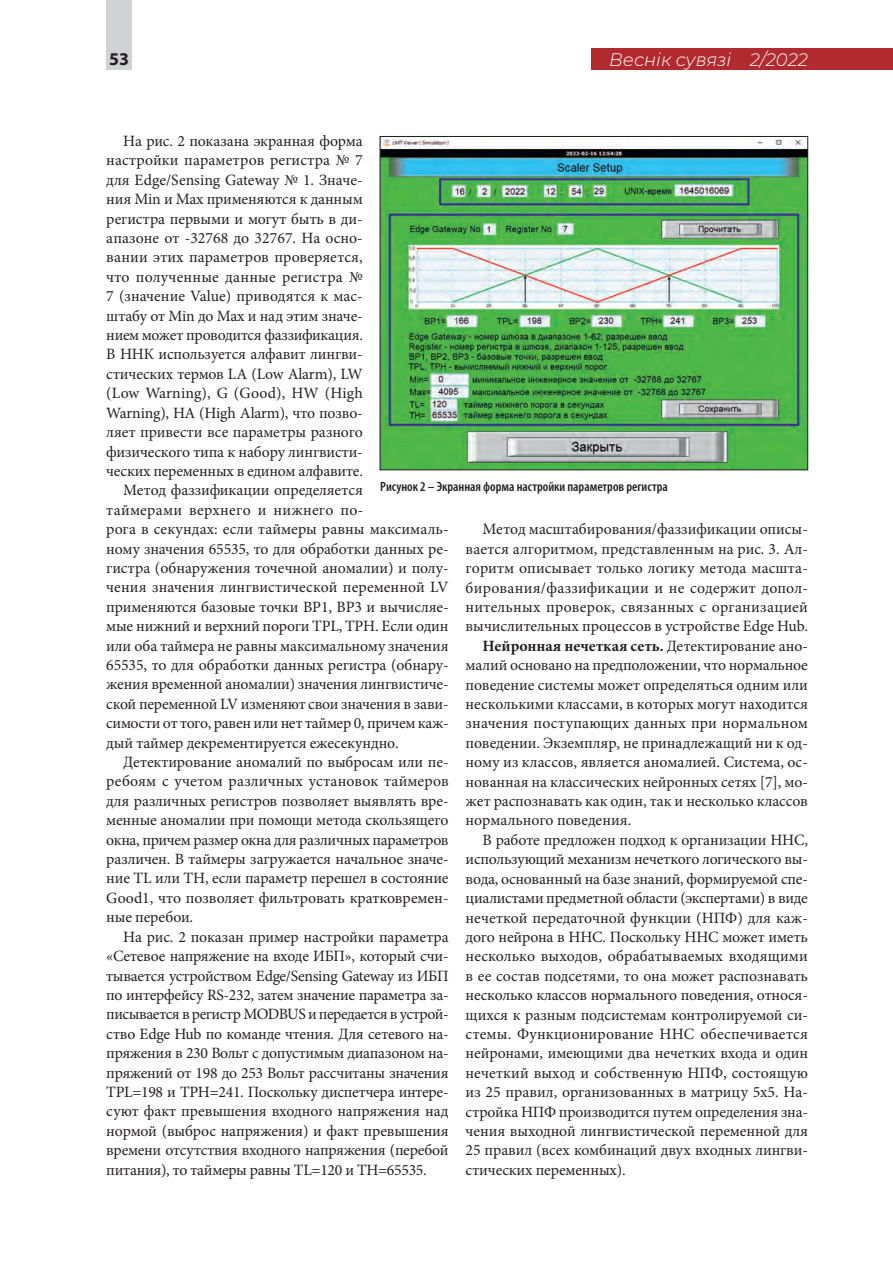
<style>
.page{position:relative;width:893px;height:1263px;background:#fff}
.page>*{position:absolute;margin:0;border:0;box-sizing:border-box;transform-origin:0 0}
.t1{font:italic 300 18px "Montserrat";color:#fff}
.t2{font:700 18px "Myriad Pro";color:#231f20}
.t3{font:15.75px "Minion Pro";letter-spacing:-.005em;color:#231f20}
.t4{font:15.75px "Minion Pro";letter-spacing:.015em;color:#231f20}
.t5{font:15.75px "Minion Pro";letter-spacing:-.03em;color:#231f20}
.t6{font:700 15.75px "Minion Pro";letter-spacing:-.005em;color:#231f20}
.t7{font:600 condensed 13.5px "Myriad Pro";color:#231f20}
.s1{font-weight:400}
</style>
<div class="page">
<div style="left:591px;top:48px;width:302px;height:22px;background:#b02a2f"></div>
<img style="left:382px;top:138px;width:424px;height:330px">
<div style="left:380px;top:136px;width:428px;height:334px;border:1px solid #231f20"></div>
<div style="left:106px;top:0;width:26px;height:70px;background:#d1d2d4"></div>
<p class="t2" style="left:109px;top:48px;width:21px">53</p>
<p class="t1" style="left:609px;top:47px;width:200px">Веснiк сувязi 2/2022</p>
<p class="t3" style="left:123px;top:130px;width:241px">На рис. 2 показана экранная форма</p>
<p class="t3" style="left:106px;top:150px;width:258px">настройки параметров регистра № 7</p>
<p class="t3" style="left:106px;top:169px;width:258px">для Edge/Sensing Gateway № 1. Значе-</p>
<p class="t3" style="left:106px;top:189px;width:258px">ния Min и Max применяются к данным</p>
<p class="t3" style="left:106px;top:208px;width:258px">регистра первыми и могут быть в ди-</p>
<p class="t3" style="left:106px;top:227px;width:258px">апазоне от -32768 до 32767. На осно-</p>
<p class="t3" style="left:106px;top:247px;width:258px">вании этих параметров проверяется,</p>
<p class="t3" style="left:106px;top:266px;width:258px">что полученные данные регистра №</p>
<p class="t3" style="left:106px;top:286px;width:258px">7 (значение Value) приводятся к мас-</p>
<p class="t3" style="left:106px;top:305px;width:258px">штабу от Min до Max и над этим значе-</p>
<p class="t3" style="left:106px;top:324px;width:258px">нием может проводится фаззификация.</p>
<p class="t3" style="left:106px;top:344px;width:258px">В ННК используется алфавит лингви-</p>
<p class="t3" style="left:106px;top:363px;width:258px">стических термов LA (Low Alarm), LW</p>
<p class="t3" style="left:106px;top:383px;width:258px">(Low Warning), G (Good), HW (High</p>
<p class="t3" style="left:106px;top:402px;width:258px">Warning), HA (High Alarm), что позво-</p>
<p class="t3" style="left:106px;top:421px;width:258px">ляет привести все параметры разного</p>
<p class="t3" style="left:106px;top:441px;width:258px">физического типа к набору лингвисти-</p>
<p class="t3" style="left:106px;top:460px;width:258px">ческих переменных в едином алфавите.</p>
<p class="t3" style="left:123px;top:480px;width:241px">Метод фаззификации определяется</p>
<p class="t4" style="left:106px;top:499px;width:258px">таймерами верхнего и нижнего по-</p>
<p class="t3" style="left:106px;top:519px;width:344px">рога в секундах: если таймеры равны максималь-</p>
<p class="t3" style="left:106px;top:538px;width:344px">ному значения 65535, то для обработки данных ре-</p>
<p class="t3" style="left:106px;top:557px;width:344px">гистра (обнаружения точечной аномалии) и полу-</p>
<p class="t3" style="left:106px;top:577px;width:344px">чения значения лингвистической переменной LV</p>
<p class="t3" style="left:106px;top:596px;width:344px">применяются базовые точки BP1, BP3 и вычисляе-</p>
<p class="t3" style="left:106px;top:616px;width:344px">мые нижний и верхний пороги TPL, TPH. Если один</p>
<p class="t3" style="left:106px;top:635px;width:344px">или оба таймера не равны максимальному значения</p>
<p class="t3" style="left:106px;top:654px;width:344px">65535, то для обработки данных регистра (обнару-</p>
<p class="t3" style="left:106px;top:674px;width:344px">жения временной аномалии) значения лингвистиче-</p>
<p class="t3" style="left:106px;top:693px;width:344px">ской переменной LV изменяют свои значения в зави-</p>
<p class="t3" style="left:106px;top:713px;width:344px">симости от того, равен или нет таймер 0, причем каж-</p>
<p class="t3" style="left:106px;top:732px;width:294px">дый таймер декрементируется ежесекундно.</p>
<p class="t3" style="left:123px;top:751px;width:327px">Детектирование аномалий по выбросам или пе-</p>
<p class="t3" style="left:106px;top:771px;width:344px">ребоям с учетом различных установок таймеров</p>
<p class="t3" style="left:106px;top:790px;width:344px">для различных регистров позволяет выявлять вре-</p>
<p class="t3" style="left:106px;top:810px;width:344px">менные аномалии при помощи метода скользящего</p>
<p class="t3" style="left:106px;top:829px;width:344px">окна, причем размер окна для различных параметров</p>
<p class="t3" style="left:106px;top:848px;width:344px">различен. В таймеры загружается начальное значе-</p>
<p class="t3" style="left:106px;top:868px;width:344px">ние TL или TH, если параметр перешел в состояние</p>
<p class="t3" style="left:106px;top:887px;width:344px">Good1, что позволяет фильтровать кратковремен-</p>
<p class="t3" style="left:106px;top:907px;width:88px">ные перебои.</p>
<p class="t3" style="left:123px;top:926px;width:327px">На рис. 2 показан пример настройки параметра</p>
<p class="t3" style="left:106px;top:945px;width:344px">«Сетевое напряжение на входе ИБП», который счи-</p>
<p class="t3" style="left:106px;top:965px;width:344px">тывается устройством Edge/Sensing Gateway из ИБП</p>
<p class="t3" style="left:106px;top:984px;width:344px">по интерфейсу RS-232, затем значение параметра за-</p>
<p class="t5" style="left:106px;top:1004px;width:344px">писывается в регистр MODBUS и передается в устрой-</p>
<p class="t3" style="left:106px;top:1023px;width:344px">ство Edge Hub по команде чтения. Для сетевого на-</p>
<p class="t3" style="left:106px;top:1042px;width:344px">пряжения в 230 Вольт с допустимым диапазоном на-</p>
<p class="t3" style="left:106px;top:1062px;width:344px">пряжений от 198 до 253 Вольт рассчитаны значения</p>
<p class="t3" style="left:106px;top:1081px;width:344px">TPL=198 и TPH=241. Поскольку диспетчера интере-</p>
<p class="t3" style="left:106px;top:1101px;width:344px">суют факт превышения входного напряжения над</p>
<p class="t3" style="left:106px;top:1120px;width:344px">нормой (выброс напряжения) и факт превышения</p>
<p class="t3" style="left:106px;top:1139px;width:344px">времени отсутствия входного напряжения (перебой</p>
<p class="t3" style="left:106px;top:1159px;width:322px">питания), то таймеры равны TL=120 и TH=65535.</p>
<p class="t7" style="left:380px;top:479px;width:289px">Рисунок 2 – Экранная форма настройки параметров регистра</p>
<p class="t3" style="left:483px;top:519px;width:327px">Метод масштабирования/фаззификации описы-</p>
<p class="t3" style="left:466px;top:538px;width:344px">вается алгоритмом, представленным на рис. 3. Ал-</p>
<p class="t3" style="left:466px;top:558px;width:344px">горитм описывает только логику метода масшта-</p>
<p class="t4" style="left:466px;top:577px;width:344px">бирования/фаззификации и не содержит допол-</p>
<p class="t4" style="left:466px;top:596px;width:344px">нительных проверок, связанных с организацией</p>
<p class="t3" style="left:466px;top:616px;width:344px">вычислительных процессов в устройстве Edge Hub.</p>
<p class="t6" style="left:483px;top:635px;width:327px">Нейронная нечеткая сеть. <span class="s1">Детектирование ано-</span></p>
<p class="t3" style="left:466px;top:655px;width:344px">малий основано на предположении, что нормальное</p>
<p class="t3" style="left:466px;top:674px;width:344px">поведение системы может определяться одним или</p>
<p class="t3" style="left:466px;top:693px;width:344px">несколькими классами, в которых могут находится</p>
<p class="t3" style="left:466px;top:713px;width:344px">значения поступающих данных при нормальном</p>
<p class="t3" style="left:466px;top:732px;width:344px">поведении. Экземпляр, не принадлежащий ни к од-</p>
<p class="t3" style="left:466px;top:752px;width:344px">ному из классов, является аномалией. Система, ос-</p>
<p class="t3" style="left:466px;top:771px;width:344px">нованная на классических нейронных сетях [7], мо-</p>
<p class="t3" style="left:466px;top:790px;width:344px">жет распознавать как один, так и несколько классов</p>
<p class="t3" style="left:466px;top:810px;width:167px">нормального поведения.</p>
<p class="t3" style="left:483px;top:829px;width:327px">В работе предложен подход к организации ННС,</p>
<p class="t3" style="left:466px;top:849px;width:344px">использующий механизм нечеткого логического вы-</p>
<p class="t3" style="left:466px;top:868px;width:344px">вода, основанный на базе знаний, формируемой спе-</p>
<p class="t3" style="left:466px;top:887px;width:344px">циалистами предметной области (экспертами) в виде</p>
<p class="t3" style="left:466px;top:907px;width:344px">нечеткой передаточной функции (НПФ) для каж-</p>
<p class="t3" style="left:466px;top:926px;width:344px">дого нейрона в ННС. Поскольку ННС может иметь</p>
<p class="t3" style="left:466px;top:946px;width:344px">несколько выходов, обрабатываемых входящими</p>
<p class="t3" style="left:466px;top:965px;width:344px">в ее состав подсетями, то она может распознавать</p>
<p class="t3" style="left:466px;top:984px;width:344px">несколько классов нормального поведения, относя-</p>
<p class="t3" style="left:466px;top:1004px;width:344px">щихся к разным подсистемам контролируемой си-</p>
<p class="t3" style="left:466px;top:1023px;width:344px">стемы. Функционирование ННС обеспечивается</p>
<p class="t3" style="left:466px;top:1043px;width:344px">нейронами, имеющими два нечетких входа и один</p>
<p class="t3" style="left:466px;top:1062px;width:344px">нечеткий выход и собственную НПФ, состоящую</p>
<p class="t3" style="left:466px;top:1081px;width:344px">из 25 правил, организованных в матрицу 5х5. На-</p>
<p class="t3" style="left:466px;top:1101px;width:344px">стройка НПФ производится путем определения зна-</p>
<p class="t3" style="left:466px;top:1120px;width:344px">чения выходной лингвистической переменной для</p>
<p class="t3" style="left:466px;top:1140px;width:344px">25 правил (всех комбинаций двух входных лингви-</p>
<p class="t3" style="left:466px;top:1159px;width:162px">стических переменных).</p>
</div>
